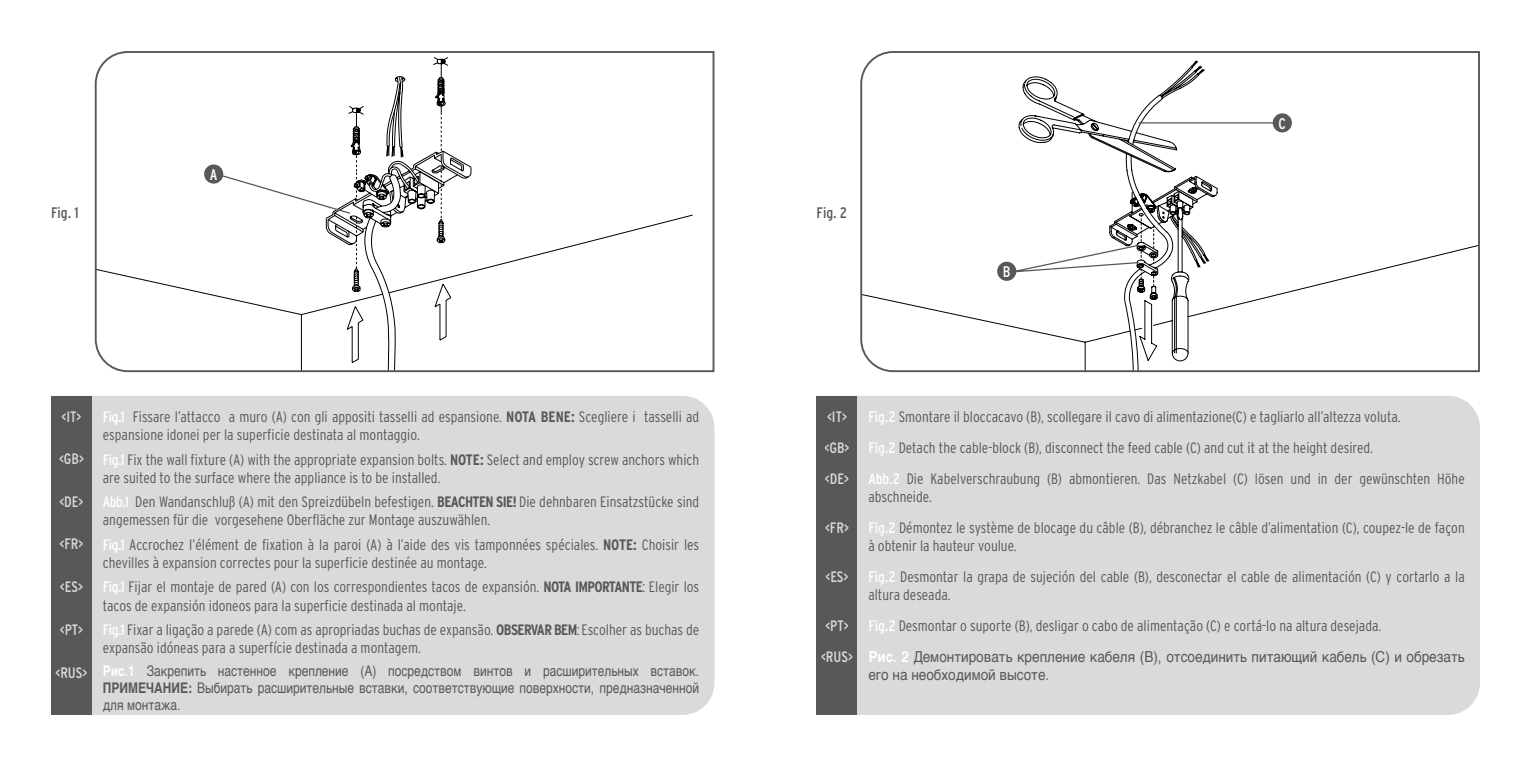
<style>
.page{position:relative;width:1531px;height:766px;background:#fff}
.page>*{position:absolute;margin:0;border:0;box-sizing:border-box;transform-origin:0 0}
.t1{font:condensed 15.53px "Interstate";color:#fff}
.t2{font:condensed 15.3px "Interstate";color:#58585a}
.t3{font:300 condensed 15.08px/18px "Interstate";color:#58585a}
.t4{font:15.08px/18px "Helvetica";color:#58585a;scale:.9 1}
.t5{font:condensed 15.08px/30.8px "Interstate";color:#d9dadb}
.t6{font:14.62px/16.9px "Helvetica";color:#58585a;text-align:justify;scale:.82 1}
.s1{font-weight:400;color:#fff}
.s2{font-weight:700}
.s3{font-weight:700;color:#fff}
</style>
<div class="page">
<svg style="left:94px;top:51px;width:621px;height:322px"></svg>
<div style="left:92px;top:396px;width:622px;height:318px;background:#d9dadb"></div>
<div style="left:51px;top:395px;width:41px;height:319px;background:#58585a"></div>
<div style="left:204px;top:164px;width:19px;height:19px;background:#58585a;border-radius:50%"></div>
<svg style="left:220px;top:56px;width:252px;height:315px"></svg>
<div style="left:857px;top:396px;width:623px;height:318px;background:#d9dadb"></div>
<svg style="left:860px;top:51px;width:620px;height:322px"></svg>
<div style="left:816px;top:395px;width:41px;height:319px;background:#58585a"></div>
<svg style="left:994px;top:60px;width:224px;height:311px"></svg>
<div style="left:1273px;top:113px;width:19px;height:19px;background:#58585a;border-radius:50%"></div>
<hr style="left:1138px;top:122px;width:135px;height:1px;background:#58585a">
<p class="t2" style="left:51px;top:204px;width:29px">Fig. 1</p>
<p class="t1" style="left:210px;top:166px;width:9px">A</p>
<p class="t5" style="left:62px;top:401px;width:21px">&lt;IT&gt;</p>
<p class="t5" style="left:59px;top:443px;width:26px">&lt;GB&gt;</p>
<p class="t5" style="left:59px;top:486px;width:26px">&lt;DE&gt;</p>
<p class="t5" style="left:60px;top:528px;width:25px">&lt;FR&gt;</p>
<p class="t5" style="left:60px;top:571px;width:25px">&lt;ES&gt;</p>
<p class="t5" style="left:60px;top:613px;width:25px">&lt;PT&gt;</p>
<p class="t5" style="left:55px;top:656px;width:33px">&lt;RUS&gt;</p>
<p class="t3" style="left:103px;top:407px;width:598px"><span class="s1">Fig.1</span> Fissare l’attacco a muro (A) con gli appositi tasselli ad espansione. <span class="s2">NOTA BENE:</span> Scegliere i tasselli ad espansione idonei per la superficie destinata al montaggio.</p>
<p class="t3" style="left:103px;top:450px;width:598px"><span class="s1">Fig.1</span> Fix the wall fixture (A) with the appropriate expansion bolts. <span class="s2">NOTE:</span> Select and employ screw anchors which are suited to the surface where the appliance is to be installed.</p>
<p class="t3" style="left:103px;top:492px;width:598px"><span class="s1">Abb.1</span> Den Wandanschluß (A) mit den Spreizdübeln befestigen. <span class="s2">BEACHTEN SIE!</span> Die dehnbaren Einsatzstücke sind angemessen für die vorgesehene Oberfläche zur Montage auszuwählen.</p>
<p class="t3" style="left:103px;top:535px;width:598px"><span class="s1">Fig.1</span> Accrochez l’élément de fixation à la paroi (A) à l’aide des vis tamponnées spéciales. <span class="s2">NOTE:</span> Choisir les chevilles à expansion correctes pour la superficie destinée au montage.</p>
<p class="t3" style="left:103px;top:578px;width:598px"><span class="s1">Fig.1</span> Fijar el montaje de pared (A) con los correspondientes tacos de expansión. <span class="s2">NOTA IMPORTANTE</span>: Elegir los tacos de expansión idoneos para la superficie destinada al montaje.</p>
<p class="t3" style="left:103px;top:620px;width:598px"><span class="s1">Fig.1</span> Fixar a ligação a parede (A) com as apropriadas buchas de expansão. <span class="s2">OBSERVAR BEM</span>: Escolher as buchas de expansão idóneas para a superfície destinada a montagem.</p>
<p class="t6" style="left:103px;top:663px;width:729px"><span class="s3">Рис.1</span> Закрепить настенное крепление (A) посредством винтов и расширительных вставок.<br><span class="s2">ПРИМЕЧАНИЕ:</span> Выбирать расширительные вставки, соответствующие поверхности, предназначенной для монтажа.</p>
<p class="t2" style="left:816px;top:204px;width:32px">Fig. 2</p>
<p class="t1" style="left:1003px;top:263px;width:9px">B</p>
<p class="t1" style="left:1278px;top:114px;width:9px">C</p>
<p class="t5" style="left:824px;top:401px;width:26px">&lt;IT&gt; &lt;GB&gt; &lt;DE&gt;</p>
<p class="t5" style="left:825px;top:512px;width:25px">&lt;FR&gt;</p>
<p class="t5" style="left:825px;top:561px;width:25px">&lt;ES&gt;</p>
<p class="t5" style="left:821px;top:609px;width:33px">&lt;PT&gt; &lt;RUS&gt;</p>
<p class="t3" style="left:868px;top:401px;width:598px;line-height:30.8px"><span class="s1">Fig.2</span> Smontare il bloccacavo (B), scollegare il cavo di alimentazione(C) e tagliarlo all’altezza voluta.<br><span class="s1">Fig.2</span> Detach the cable-block (B), disconnect the feed cable (C) and cut it at the height desired.<br><span class="s1">Abb.2</span> Die Kabelverschraubung (B) abmontieren. Das Netzkabel (C) lösen und in der gewünschten Höhe</p>
<p class="t3" style="left:868px;top:481px;width:598px;line-height:30.8px">abschneide.<br><span class="s1">Fig.2</span> Démontez le système de blocage du câble (B), débranchez le câble d’alimentation (C), coupez-le de façon</p>
<p class="t3" style="left:868px;top:530px;width:598px;line-height:30.8px">à obtenir la hauteur voulue.<br><span class="s1">Fig.2</span> Desmontar la grapa de sujeción del cable (B), desconectar el cable de alimentación (C) y cortarlo a la</p>
<p class="t3" style="left:868px;top:579px;width:514px;line-height:30.8px">altura deseada.<br><span class="s1">Fig.2</span> Desmontar o suporte (B), desligar o cabo de alimentação (C) e cortá-lo na altura desejada.</p>
<p class="t4" style="left:868px;top:647px;width:664px"><span class="s3">Рис. 2</span> Демонтировать крепление кабеля (В), отсоединить питающий кабель (С) и обрезать его на необходимой высоте.</p>
</div>
